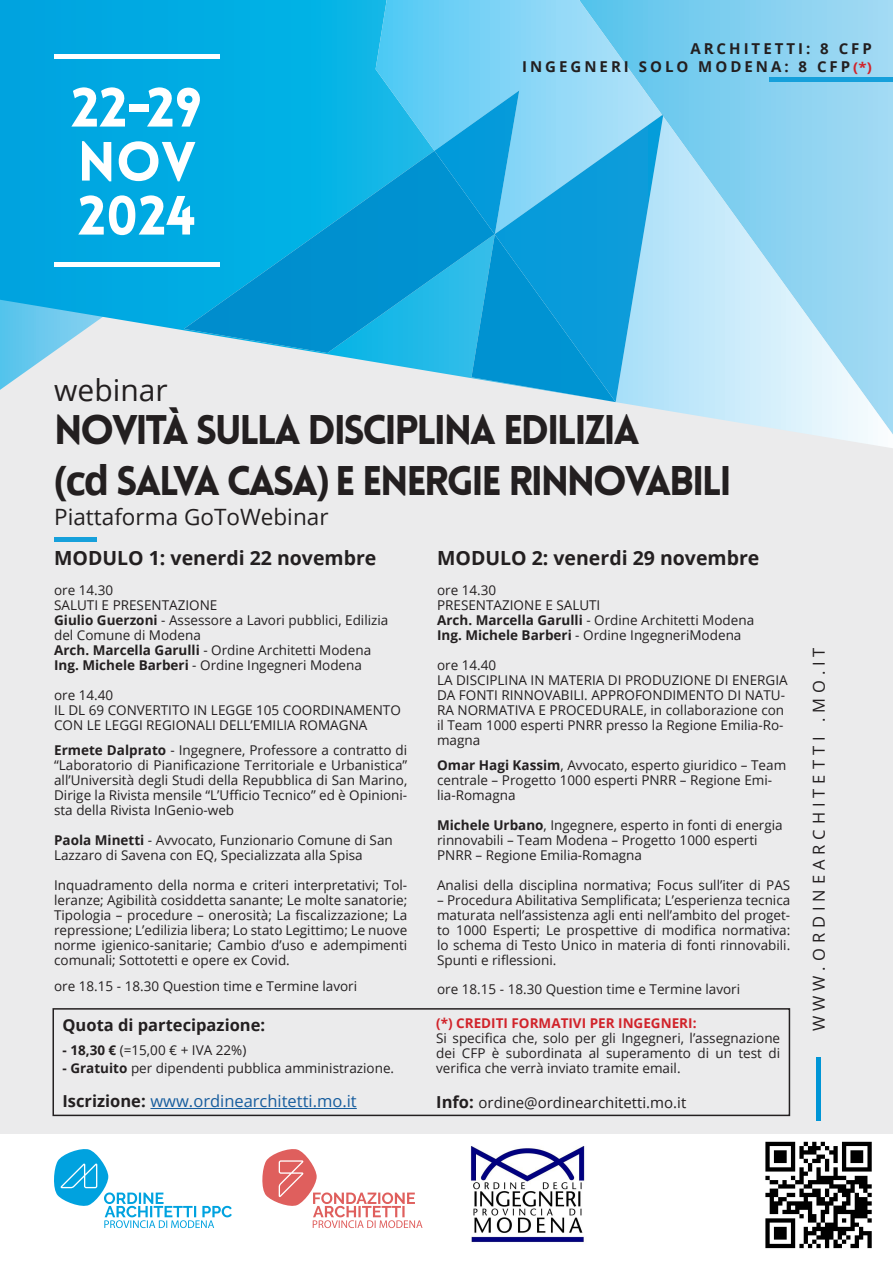
<style>
.page{position:relative;width:893px;height:1263px;background:#fff}
.page>*{position:absolute;margin:0;border:0;box-sizing:border-box;transform-origin:0 0}
.Data{font:900 54px "Lovelo";color:#fff}
.Titolo_principale{font:900 40.5px "Lovelo";letter-spacing:-.06em;color:#231f20}
.t1{font:30px "Open Sans";color:#231f20}
.t2{font:22.5px "Open Sans";color:#231f20}
.box_-_Titolo{font:700 19.5px "Open Sans";color:#231f20}
.box-_Paragrafo{font:700 19.5px "Open Sans";color:#231f20}
.box-_Paragrafo-2{font:16.5px "Open Sans";color:#175d9e}
.box-_Paragrafo-3{font:16.5px "Open Sans";letter-spacing:.3em;color:#231f20}
.box-_Paragrafo-4{font:700 16.5px "Open Sans";color:#231f20}
.t3{font:700 15px "Open Sans";letter-spacing:.2em;color:#231f20}
.box-_Paragrafo-5{font:15px "Open Sans";color:#231f20}
.box-_Paragrafo-6{font:13.5px/15px "Open Sans";color:#231f20}
.box-_Paragrafo-7{font:700 13.5px "Open Sans";color:#d1232a}
.s1{font-size:13.35px;color:#d1232a}
.s2{font-family:"Open Sans";font-weight:700}
.s3{font-weight:700}
.s4{font-weight:700;color:#231f20}
.s5{font-weight:700;font-size:16.5px}
</style>
<div class="page">
<div style="left:0;top:4px;width:893px;height:1130px;background:#ebebec"></div>
<svg style="left:765px;top:1142px;width:107px;height:106px"></svg>
<div style="left:816px;top:1057px;width:5px;height:63px;background:#0095d6"></div>
<svg style="left:54px;top:1149px;width:178px;height:79px"></svg>
<svg style="left:262px;top:1149px;width:161px;height:79px"></svg>
<img style="left:471px;top:1146px;width:114px;height:96px">
<svg style="left:0;top:0;width:376px;height:390px"></svg>
<svg style="left:376px;top:0;width:517px;height:448px"></svg>
<svg style="left:471px;top:114px;width:192px;height:288px"></svg>
<svg style="left:495px;top:115px;width:168px;height:287px"></svg>
<svg style="left:184px;top:151px;width:311px;height:202px"></svg>
<svg style="left:434px;top:90px;width:85px;height:144px"></svg>
<hr style="left:54px;top:537px;width:43px;height:4px;background:#16a0db">
<hr style="left:150px;top:1108px;width:207px;height:1px;background:#175d9e">
<div style="left:52px;top:1008px;width:738px;height:108px;border:2px solid #231f20"></div>
<hr style="left:770px;top:78px;width:123px;height:4px;background:#16a0db">
<hr style="left:54px;top:54px;width:165px;height:4px;background:#fff">
<div style="left:54px;top:262px;width:165px;height:5px;background:#fff"></div>
<p class="Data" style="left:71px;top:74px;width:133px">22-29</p>
<p class="Data" style="left:78px;top:128px;width:120px">NOV</p>
<p class="Data" style="left:78px;top:182px;width:119px">2024</p>
<p class="t3" style="left:690px;top:38px;width:183px">ARCHITETTI: 8 CFP</p>
<p class="t3" style="left:522px;top:56px;width:351px">INGEGNERI SOLO MODENA: 8 CFP<span class="s1">(*)</span></p>
<p class="t1" style="left:54px;top:369px;width:115px">webinar</p>
<p class="Titolo_principale" style="left:54px;top:404px;width:587px">NOVITÀ SULLA DISCIPLINA EDILIZIA</p>
<p class="Titolo_principale" style="left:54px;top:455px;width:679px"><span class="s2">(cd</span> SALVA CASA<span class="s2">)</span> E ENERGIE RINNOVABILI</p>
<p class="t2" style="left:54px;top:501px;width:276px">Piattaforma GoToWebinar</p>
<p class="box_-_Titolo" style="left:54px;top:544px;width:324px">MODULO 1: venerdi 22 novembre</p>
<p class="box-_Paragrafo-6" style="left:54px;top:582px;width:61px">ore 14.30</p>
<p class="box-_Paragrafo-6" style="left:54px;top:597px;width:165px">SALUTI E PRESENTAZIONE</p>
<p class="box-_Paragrafo-6" style="left:54px;top:612px;width:336px"><span class="s3">Giulio Guerzoni</span> - Assessore a Lavori pubblici, Edilizia del Comune di Modena</p>
<p class="box-_Paragrafo-6" style="left:54px;top:642px;width:319px"><span class="s3">Arch. Marcella Garulli</span> - Ordine Architetti Modena</p>
<p class="box-_Paragrafo-6" style="left:54px;top:657px;width:309px"><span class="s3">Ing. Michele Barberi</span> - Ordine Ingegneri Modena</p>
<p class="box-_Paragrafo-6" style="left:54px;top:687px;width:61px">ore 14.40</p>
<p class="box-_Paragrafo-6" style="left:54px;top:702px;width:348px">IL DL 69 CONVERTITO IN LEGGE 105 COORDINAMENTO<br>CON LE LEGGI REGIONALI DELL’EMILIA ROMAGNA</p>
<p class="box-_Paragrafo-6" style="left:54px;top:742px;width:355px;text-align:justify"><span class="s3">Ermete Dalprato</span> - Ingegnere, Professore a contratto di “Laboratorio di Pianificazione Territoriale e Urbanistica” all’Università degli Studi della Repubblica di San Marino, Dirige la Rivista mensile “L’Ufficio Tecnico” ed è Opinioni&shy;sta della Rivista InGenio-web</p>
<p class="box-_Paragrafo-6" style="left:54px;top:832px;width:340px"><span class="s3">Paola Minetti</span> - Avvocato, Funzionario Comune di San<br>Lazzaro di Savena con EQ, Specializzata alla Spisa</p>
<p class="box-_Paragrafo-6" style="left:54px;top:877px;width:355px">Inquadramento della norma e criteri interpretativi; Tol&shy;leranze; Agibilità cosiddetta sanante; Le molte sanatorie;</p>
<p class="box-_Paragrafo-6" style="left:54px;top:907px;width:355px;text-align:justify">Tipologia – procedure – onerosità; La fiscalizzazione; La repressione; L’edilizia libera; Lo stato Legittimo; Le nuove norme igienico-sanitarie; Cambio d’uso e adempimenti comunali; Sottotetti e opere ex Covid.</p>
<p class="box-_Paragrafo-6" style="left:54px;top:978px;width:305px">ore 18.15 - 18.30 Question time e Termine lavori</p>
<p class="box-_Paragrafo" style="left:437px;top:544px;width:324px">MODULO 2: venerdi 29 novembre</p>
<p class="box-_Paragrafo-6" style="left:437px;top:582px;width:61px">ore 14.30</p>
<p class="box-_Paragrafo-6" style="left:437px;top:597px;width:165px">PRESENTAZIONE E SALUTI</p>
<p class="box-_Paragrafo-6" style="left:437px;top:612px;width:319px"><span class="s3">Arch. Marcella Garulli</span> - Ordine Architetti Modena</p>
<p class="box-_Paragrafo-6" style="left:437px;top:627px;width:306px"><span class="s3">Ing. Michele Barberi</span> - Ordine IngegneriModena</p>
<p class="box-_Paragrafo-6" style="left:437px;top:657px;width:61px">ore 14.40</p>
<p class="box-_Paragrafo-6" style="left:437px;top:672px;width:352px">LA DISCIPLINA IN MATERIA DI PRODUZIONE DI ENERGIA DA FONTI RINNOVABILI. APPROFONDIMENTO DI NATU-RA NORMATIVA E PROCEDURALE, in collaborazione con il Team 1000 esperti PNRR presso la Regione Emilia-Ro&shy;magna</p>
<p class="box-_Paragrafo-6" style="left:437px;top:757px;width:351px"><span class="s3">Omar Hagi Kassim</span>, Avvocato, esperto giuridico – Team centrale – Progetto 1000 esperti PNRR – Regione Emi&shy;lia-Romagna</p>
<p class="box-_Paragrafo-6" style="left:437px;top:817px;width:347px"><span class="s3">Michele Urbano</span>, Ingegnere, esperto in fonti di energia rinnovabili – Team Modena – Progetto 1000 esperti<br>PNRR – Regione Emilia-Romagna</p>
<p class="box-_Paragrafo-6" style="left:437px;top:877px;width:355px">Analisi della disciplina normativa; Focus sull’iter di PAS</p>
<p class="box-_Paragrafo-6" style="left:437px;top:892px;width:355px;text-align:justify">– Procedura Abilitativa Semplificata; L’esperienza tecnica maturata nell’assistenza agli enti nell’ambito del proget&shy;to 1000 Esperti; Le prospettive di modifica normativa: lo schema di Testo Unico in materia di fonti rinnovabili.<br>Spunti e riflessioni.</p>
<p class="box-_Paragrafo-6" style="left:437px;top:981px;width:305px">ore 18.15 - 18.30 Question time e Termine lavori</p>
<p class="box-_Paragrafo-4" style="left:63px;top:1013px;width:204px">Quota di partecipazione:</p>
<p class="box-_Paragrafo-6" style="left:63px;top:1042px;width:185px"><span class="s3">- 18,30 €</span> (=15,00 € + IVA 22%)</p>
<p class="box-_Paragrafo-6" style="left:63px;top:1060px;width:333px"><span class="s3">- Gratuito</span> per dipendenti pubblica amministrazione.</p>
<p class="box-_Paragrafo-2" style="left:63px;top:1090px;width:296px"><span class="s4">Iscrizione:</span> www.ordinearchitetti.mo.it</p>
<p class="box-_Paragrafo-7" style="left:436px;top:1014px;width:262px">(*) CREDITI FORMATIVI PER INGEGNERI:</p>
<p class="box-_Paragrafo-6" style="left:436px;top:1031px;width:345px;text-align:justify">Si specifica che, solo per gli Ingegneri, l’assegnazione dei CFP è subordinata al superamento di un test di verifica che verrà inviato tramite email.</p>
<p class="box-_Paragrafo-5" style="left:436px;top:1092px;width:252px"><span class="s5">Info:</span> ordine@ordinearchitetti.mo.it</p>
<p class="box-_Paragrafo-3" style="left:808px;top:1031px;width:385px;rotate:-90deg">WWW.ORDINEARCHITETTI .MO.IT</p>
</div>
